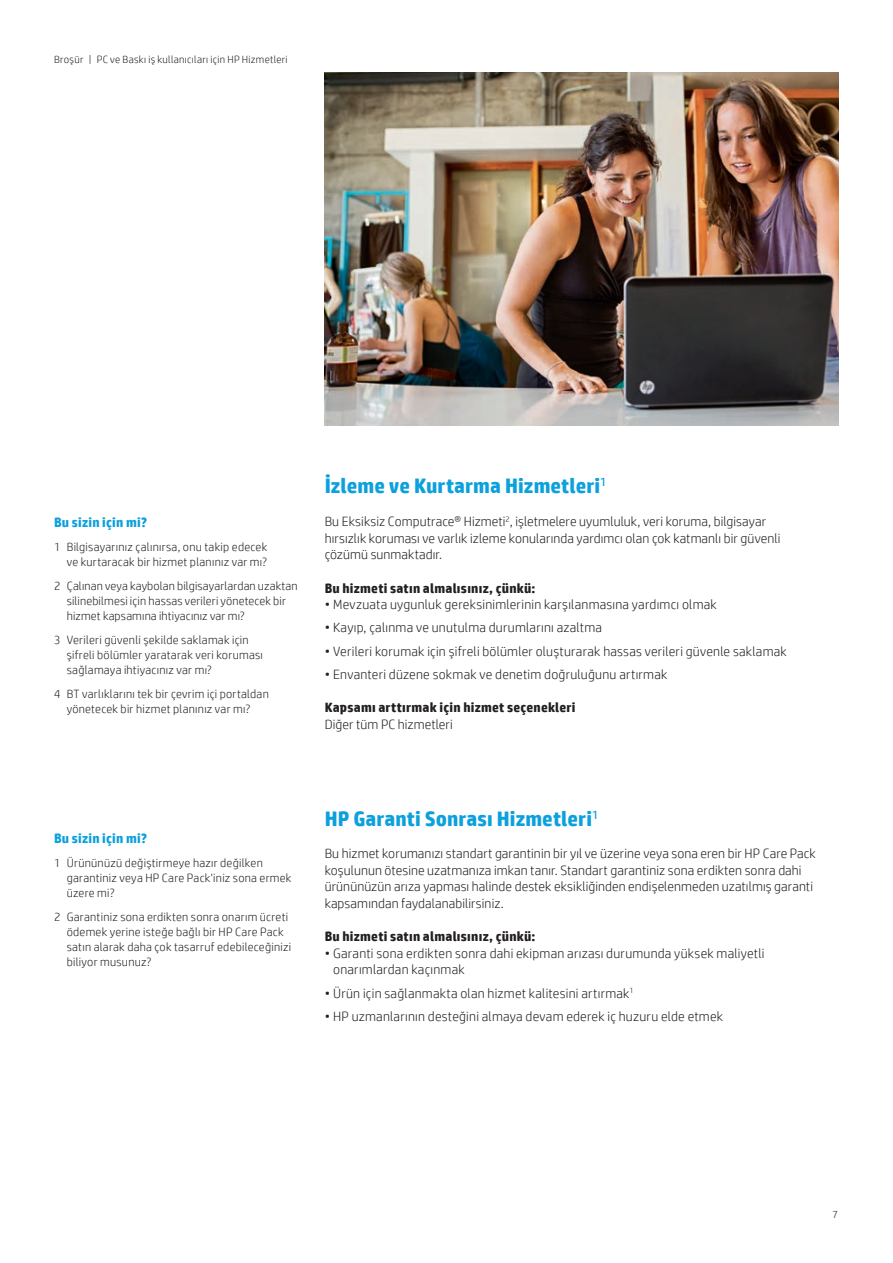
<style>
.page{position:relative;width:893px;height:1263px;background:#fff}
.page>*{position:absolute;margin:0;border:0;box-sizing:border-box;transform-origin:0 0}
.t1{font:700 21px "HP Simplified";letter-spacing:.005em;color:#0ca0dd}
.t2{font:300 13.5px/16.5px "HP Simplified";letter-spacing:.01em;color:#231f20}
.t3{font:700 13.5px "HP Simplified";letter-spacing:.015em;color:#231f20}
.t4{font:700 13.5px "HP Simplified";letter-spacing:.02em;color:#0ca0dd}
.t5{font:300 12px/15px "HP Simplified";letter-spacing:.02em;color:#231f20}
.t6{font:300 10.5px "HP Simplified";letter-spacing:.03em;color:#231f20}
</style>
<div class="page">
<img style="left:325px;top:72px;width:514px;height:353px">
<p class="t6" style="left:54px;top:52px;width:235px">Broşür | PC ve Baskı iş kullanıcıları için HP Hizmetleri</p>
<p class="t4" style="left:54px;top:513px;width:95px">Bu sizin için mi?</p>
<p class="t5" style="left:54px;top:539px;width:215px;text-align:right">1 Bilgisayarınız çalınırsa, onu takip edecek ve kurtaracak bir hizmet planınız var mı?</p>
<p class="t5" style="left:67px;top:578px;width:232px;text-indent:-13px">2 Çalınan veya kaybolan bilgisayarlardan uzaktan silinebilmesi için hassas verileri yönetecek bir hizmet kapsamına ihtiyacınız var mı?</p>
<p class="t5" style="left:67px;top:632px;width:198px;text-indent:-13px">3 Verileri güvenli şekilde saklamak için şifreli bölümler yaratarak veri koruması sağlamaya ihtiyacınız var mı?</p>
<p class="t5" style="left:54px;top:686px;width:216px;text-align:center">4 BT varlıklarını tek bir çevrim içi portaldan yönetecek bir hizmet planınız var mı?</p>
<h1 class="t1" style="left:325px;top:472px;width:284px">İzleme ve Kurtarma Hizmetleri<sup>1</sup></h1>
<p class="t2" style="left:325px;top:513px;width:457px">Bu Eksiksiz Computrace® Hizmeti<sup>2</sup>, işletmelere uyumluluk, veri koruma, bilgisayar hırsızlık koruması ve varlık izleme konularında yardımcı olan çok katmanlı bir güvenli çözümü sunmaktadır.</p>
<p class="t3" style="left:325px;top:579px;width:212px">Bu hizmeti satın almalısınız, çünkü:</p>
<p class="t2" style="left:325px;top:596px;width:394px">• Mevzuata uygunluk gereksinimlerinin karşılanmasına yardımcı olmak</p>
<p class="t2" style="left:325px;top:619px;width:279px">• Kayıp, çalınma ve unutulma durumlarını azaltma</p>
<p class="t2" style="left:325px;top:642px;width:464px">• Verileri korumak için şifreli bölümler oluşturarak hassas verileri güvenle saklamak</p>
<p class="t2" style="left:325px;top:665px;width:344px">• Envanteri düzene sokmak ve denetim doğruluğunu artırmak</p>
<p class="t3" style="left:325px;top:699px;width:252px">Kapsamı arttırmak için hizmet seçenekleri</p>
<p class="t2" style="left:325px;top:715px;width:130px">Diğer tüm PC hizmetleri</p>
<p class="t4" style="left:54px;top:829px;width:95px">Bu sizin için mi?</p>
<p class="t5" style="left:67px;top:855px;width:226px;text-indent:-13px">1 Ürününüzü değiştirmeye hazır değilken garantiniz veya HP Care Pack'iniz sona ermek üzere mi?</p>
<p class="t5" style="left:67px;top:909px;width:226px;text-indent:-13px">2 Garantiniz sona erdikten sonra onarım ücreti ödemek yerine isteğe bağlı bir HP Care Pack satın alarak daha çok tasarruf edebileceğinizi biliyor musunuz?</p>
<h1 class="t1" style="left:325px;top:805px;width:275px">HP Garanti Sonrası Hizmetleri<sup>1</sup></h1>
<p class="t2" style="left:325px;top:845px;width:493px">Bu hizmet korumanızı standart garantinin bir yıl ve üzerine veya sona eren bir HP Care Pack koşulunun ötesine uzatmanıza imkan tanır. Standart garantiniz sona erdikten sonra dahi ürününüzün arıza yapması halinde destek eksikliğinden endişelenmeden uzatılmış garanti kapsamından faydalanabilirsiniz.</p>
<p class="t3" style="left:325px;top:928px;width:212px">Bu hizmeti satın almalısınız, çünkü:</p>
<p class="t2" style="left:333px;top:944px;width:433px;text-indent:-9px">• Garanti sona erdikten sonra dahi ekipman arızası durumunda yüksek maliyetli onarımlardan kaçınmak</p>
<p class="t2" style="left:325px;top:984px;width:310px">• Ürün için sağlanmakta olan hizmet kalitesini artırmak<sup>1</sup></p>
<p class="t2" style="left:325px;top:1008px;width:400px">• HP uzmanlarının desteğini almaya devam ederek iç huzuru elde etmek</p>
<p class="t6" style="left:832px;top:1207px;width:7px">7</p>
</div>
